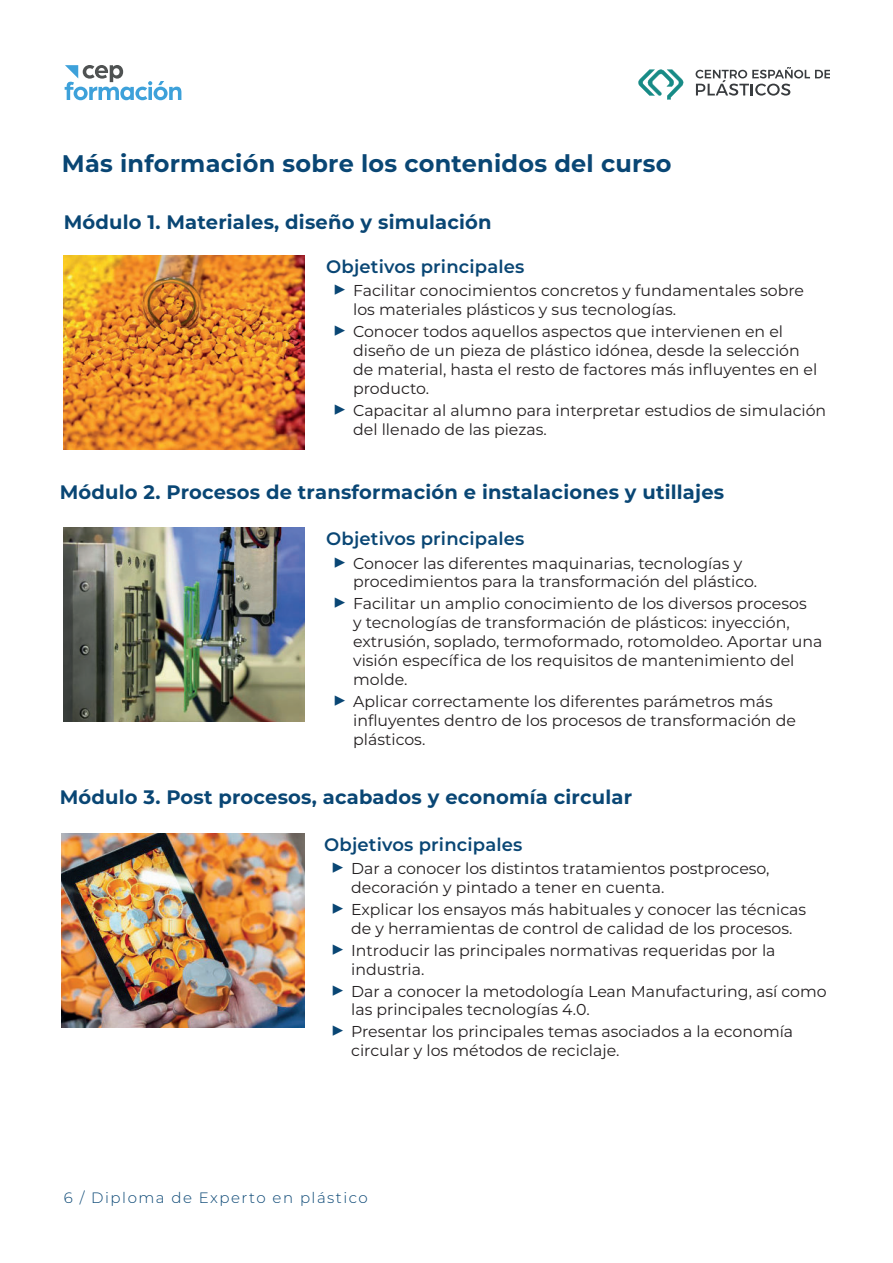
<style>
.page{position:relative;width:893px;height:1263px;background:#fff}
.page>*{position:absolute;margin:0;border:0;box-sizing:border-box;transform-origin:0 0}
.t1{font:700 24px "Montserrat";letter-spacing:.01em;color:#094674}
.t2{font:700 19.5px "Montserrat";letter-spacing:.01em;color:#094674}
.t3{font:600 18px "Montserrat";letter-spacing:.01em;color:#094674}
.t4{font:15.75px/18.9px "Montserrat";color:#231f20}
.t5{font:300 15px "Montserrat";letter-spacing:.1em;color:#094674}
.s1{font-size:24px;color:#094674}
</style>
<div class="page">
<svg style="left:65px;top:65px;width:116px;height:35px"></svg>
<svg style="left:638px;top:69px;width:45px;height:30px"></svg>
<svg style="left:696px;top:67px;width:133px;height:29px"></svg>
<img style="left:64px;top:255px;width:241px;height:194px">
<img style="left:64px;top:528px;width:241px;height:193px">
<img style="left:62px;top:833px;width:243px;height:194px">
<h1 class="t1" style="left:62px;top:153px;width:611px">Más información sobre los contenidos del curso</h1>
<p class="t2" style="left:64px;top:214px;width:429px">Módulo 1. Materiales, diseño y simulación</p>
<p class="t3" style="left:326px;top:259px;width:200px">Objetivos principales</p>
<p class="t4" style="left:353px;top:282px;width:452px;text-indent:-21px"><span class="s1">▶</span> Facilitar conocimientos concretos y fundamentales sobre los materiales plásticos y sus tecnologías.</p>
<p class="t4" style="left:353px;top:323px;width:466px;text-indent:-21px"><span class="s1">▶</span> Conocer todos aquellos aspectos que intervienen en el diseño de un pieza de plástico idónea, desde la selección de material, hasta el resto de factores más influyentes en el producto.</p>
<p class="t4" style="left:353px;top:401px;width:475px;text-indent:-21px"><span class="s1">▶</span> Capacitar al alumno para interpretar estudios de simulación del llenado de las piezas.</p>
<p class="t2" style="left:60px;top:484px;width:666px">Módulo 2. Procesos de transformación e instalaciones y utillajes</p>
<p class="t3" style="left:326px;top:531px;width:200px">Objetivos principales</p>
<p class="t4" style="left:353px;top:554px;width:406px;text-indent:-21px"><span class="s1">▶</span> Conocer las diferentes maquinarias, tecnologías y procedimientos para la transformación del plástico.</p>
<p class="t4" style="left:353px;top:595px;width:471px;text-indent:-21px"><span class="s1">▶</span> Facilitar un amplio conocimiento de los diversos procesos<br>y tecnologías de transformación de plásticos: inyección, extrusión, soplado, termoformado, rotomoldeo. Aportar una visión específica de los requisitos de mantenimiento del molde.</p>
<p class="t4" style="left:353px;top:692px;width:444px;text-indent:-21px"><span class="s1">▶</span> Aplicar correctamente los diferentes parámetros más influyentes dentro de los procesos de transformación de plásticos.</p>
<p class="t2" style="left:60px;top:788px;width:574px">Módulo 3. Post procesos, acabados y economía circular</p>
<p class="t3" style="left:324px;top:837px;width:200px">Objetivos principales</p>
<p class="t4" style="left:351px;top:860px;width:420px;text-indent:-21px"><span class="s1">▶</span> Dar a conocer los distintos tratamientos postproceso, decoración y pintado a tener en cuenta.</p>
<p class="t4" style="left:330px;top:900px;width:478px;text-align:center"><span class="s1">▶</span> Explicar los ensayos más habituales y conocer las técnicas de y herramientas de control de calidad de los procesos.</p>
<p class="t4" style="left:351px;top:941px;width:426px;text-indent:-21px"><span class="s1">▶</span> Introducir las principales normativas requeridas por la industria.</p>
<p class="t4" style="left:351px;top:982px;width:477px;text-indent:-21px"><span class="s1">▶</span> Dar a conocer la metodología Lean Manufacturing, así como las principales tecnologías 4.0.</p>
<p class="t4" style="left:351px;top:1023px;width:444px;text-indent:-21px"><span class="s1">▶</span> Presentar los principales temas asociados a la economía circular y los métodos de reciclaje.</p>
<p class="t5" style="left:64px;top:1190px;width:306px">6 / Diploma de Experto en plástico</p>
</div>
